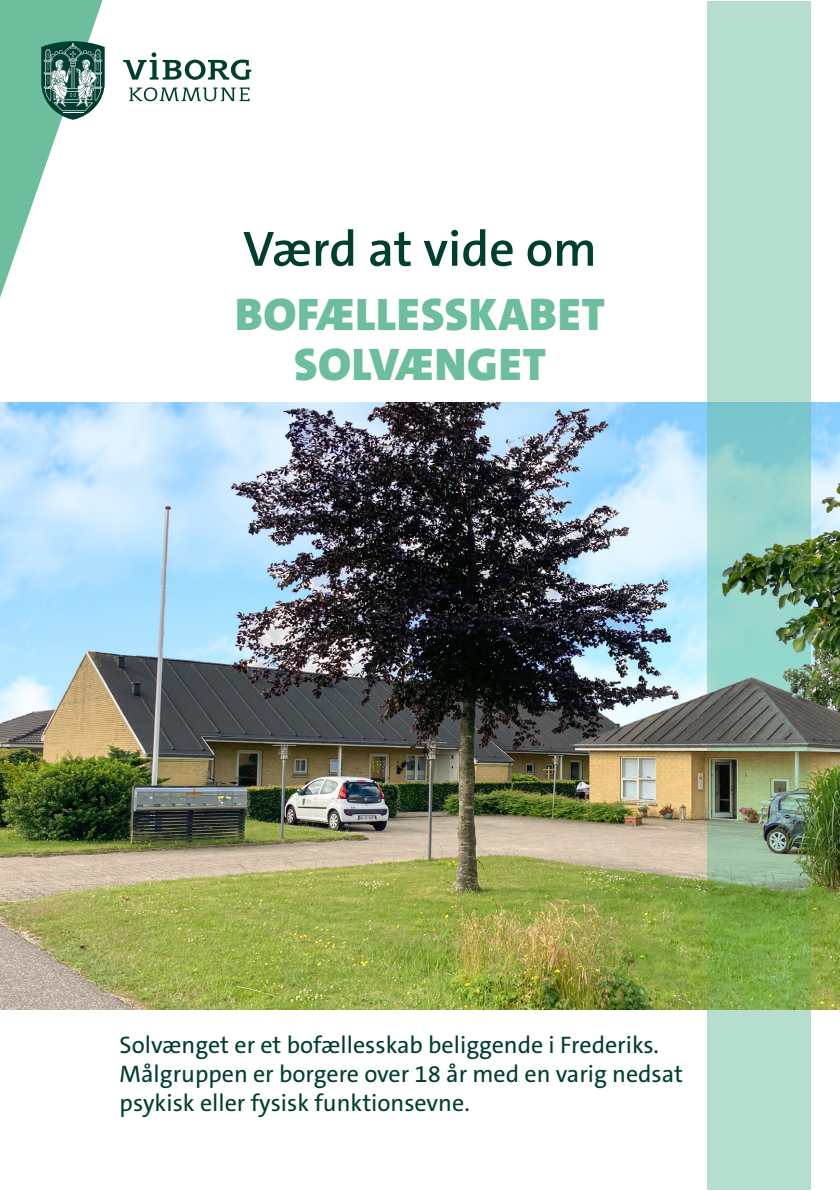
<style>
.page{position:relative;width:840px;height:1191px;background:#fff}
.page>*{position:absolute;margin:0;border:0;box-sizing:border-box;transform-origin:0 0}
.Titel_H1{font:600 50px "The Sans C5";color:#003e32}
.Titel_H1-2{font:900 46px "The Sans C5";letter-spacing:.02em;color:#6cbe9d}
.Rubrikker_H2{font:24px/28.8px "The Sans C5";color:#003e32}
</style>
<div class="page">
<img style="left:0;top:403px;width:839px;height:606px">
<img style="left:706px;top:1px;width:104px;height:1189px">
<svg style="left:123px;top:52px;width:128px;height:28px"></svg>
<svg style="left:129px;top:87px;width:120px;height:14px"></svg>
<svg style="left:0;top:0;width:105px;height:298px"></svg>
<h1 class="Titel_H1" style="left:243px;top:217px;width:355px">Værd at vide om</h1>
<h1 class="Titel_H1-2" style="left:235px;top:285px;width:371px">BOFÆLLESSKABET</h1>
<h1 class="Titel_H1-2" style="left:294px;top:335px;width:253px">SOLVÆNGET</h1>
<h2 class="Rubrikker_H2" style="left:120px;top:1030px;width:564px">Solvænget er et bofællesskab beliggende i Frederiks.<br>Målgruppen er borgere over 18 år med en varig nedsat psykisk eller fysisk funktionsevne.</h2>
</div>
